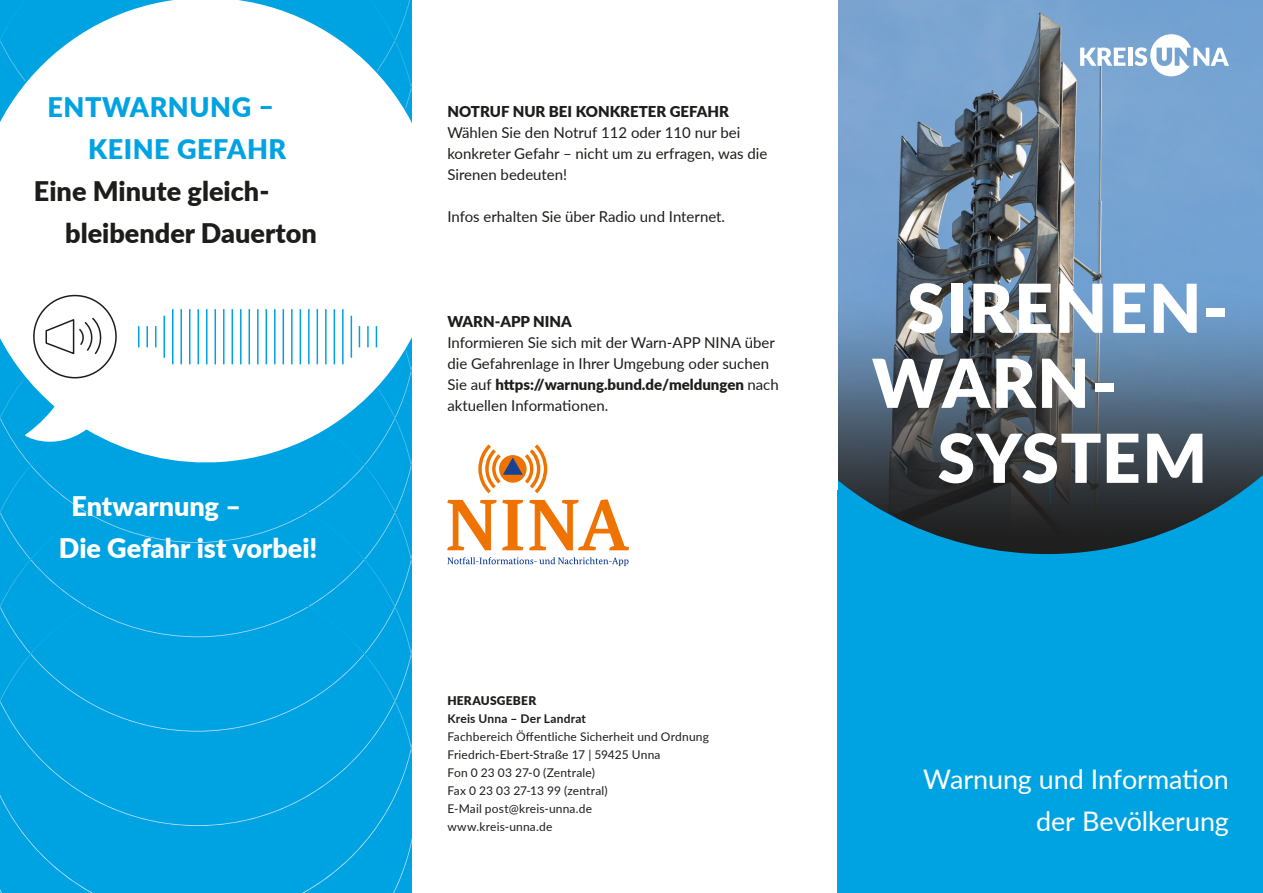
<style>
.page{position:relative;width:1263px;height:893px;background:#fff}
.page>*{position:absolute;margin:0;border:0;box-sizing:border-box;transform-origin:0 0}
.t1{font:900 67.5px/75px "Lato";letter-spacing:.02em;color:#fff}
.t2{font:27px/42px "Lato";letter-spacing:-.005em;color:#fff;text-align:right}
.t3{font:900 27px/42px "Lato";color:#1d1d1b}
.t4{font:900 27px/42px "Lato";color:#fff}
.t5{font:900 27px/42px "Lato";letter-spacing:.02em;color:#00a3e2}
.t6{font:15px/21px "Lato";color:#1d1d1b}
.t7{font:900 15px "Lato";color:#1d1d1b}
.t8{font:12px/18px "Lato";letter-spacing:.015em;color:#1d1d1b}
.t9{font:700 12px "Lato";letter-spacing:.015em;color:#1d1d1b}
.t10{font:900 12px "Lato";letter-spacing:.02em;color:#1d1d1b}
.s1{font-weight:900}
</style>
<div class="page">
<div style="left:838px;top:442px;width:425px;height:451px;background:#00a3e2"></div>
<img style="left:838px;top:0;width:425px;height:504px">
<img style="left:871px;top:504px;width:352px;height:50px">
<svg style="left:1080px;top:48px;width:45px;height:18px"></svg>
<hr style="left:1128px;top:48px;width:4px;height:18px;background:#fff">
<svg style="left:1134px;top:34px;width:95px;height:42px"></svg>
<img style="left:411px;top:467px;width:1px;height:91px">
<div style="left:31px;top:467px;width:380px;height:15px;background:#00a3e2"></div>
<img style="left:0;top:467px;width:31px;height:15px">
<div style="left:0;top:482px;width:411px;height:94px;background:#00a3e2"></div>
<img style="left:411px;top:656px;width:1px;height:90px">
<img style="left:86px;top:512px;width:223px;height:1px">
<img style="left:30px;top:559px;width:335px;height:1px">
<div style="left:0;top:576px;width:411px;height:317px;background:#00a3e2"></div>
<img style="left:393px;top:748px;width:19px;height:145px">
<img style="left:86px;top:606px;width:223px;height:1px">
<img style="left:30px;top:653px;width:335px;height:2px">
<img style="left:0;top:700px;width:395px;height:2px">
<svg style="left:529px;top:499px;width:100px;height:51px"></svg>
<svg style="left:447px;top:500px;width:76px;height:50px"></svg>
<svg style="left:478px;top:444px;width:69px;height:49px"></svg>
<svg style="left:447px;top:557px;width:181px;height:9px"></svg>
<svg style="left:0;top:0;width:412px;height:467px"></svg>
<div style="left:33px;top:295px;width:84px;height:83px;border:2px solid #1d1d1b;border-radius:50%"></div>
<svg style="left:44px;top:316px;width:59px;height:40px"></svg>
<svg style="left:359px;top:326px;width:1px;height:21px"></svg>
<svg style="left:138px;top:326px;width:1px;height:21px"></svg>
<hr style="left:367px;top:326px;width:2px;height:21px;background:#00a3e2">
<hr style="left:146px;top:326px;width:2px;height:21px;background:#00a3e2">
<svg style="left:376px;top:326px;width:1px;height:21px"></svg>
<svg style="left:155px;top:326px;width:1px;height:21px"></svg>
<hr style="left:163px;top:316px;width:2px;height:42px;background:#00a3e2">
<hr style="left:172px;top:309px;width:1px;height:55px;background:#00a3e2">
<hr style="left:180px;top:309px;width:2px;height:55px;background:#00a3e2">
<hr style="left:189px;top:309px;width:1px;height:55px;background:#00a3e2">
<hr style="left:197px;top:309px;width:2px;height:55px;background:#00a3e2">
<hr style="left:206px;top:309px;width:1px;height:55px;background:#00a3e2">
<hr style="left:214px;top:309px;width:2px;height:55px;background:#00a3e2">
<hr style="left:223px;top:309px;width:2px;height:55px;background:#00a3e2">
<hr style="left:232px;top:309px;width:1px;height:55px;background:#00a3e2">
<hr style="left:240px;top:309px;width:2px;height:55px;background:#00a3e2">
<hr style="left:249px;top:309px;width:1px;height:55px;background:#00a3e2">
<hr style="left:257px;top:309px;width:2px;height:55px;background:#00a3e2">
<hr style="left:266px;top:309px;width:1px;height:55px;background:#00a3e2">
<hr style="left:274px;top:309px;width:2px;height:55px;background:#00a3e2">
<hr style="left:283px;top:309px;width:1px;height:55px;background:#00a3e2">
<hr style="left:291px;top:309px;width:2px;height:55px;background:#00a3e2">
<hr style="left:300px;top:309px;width:1px;height:55px;background:#00a3e2">
<hr style="left:308px;top:309px;width:2px;height:55px;background:#00a3e2">
<hr style="left:317px;top:309px;width:1px;height:55px;background:#00a3e2">
<hr style="left:325px;top:309px;width:2px;height:55px;background:#00a3e2">
<hr style="left:334px;top:309px;width:1px;height:55px;background:#00a3e2">
<hr style="left:342px;top:309px;width:2px;height:55px;background:#00a3e2">
<hr style="left:351px;top:316px;width:1px;height:42px;background:#00a3e2">
<h2 class="t5" style="left:88px;top:85px;width:200px;text-indent:-41px">ENTWARNUNG –<br>KEINE GEFAHR</h2>
<h2 class="t3" style="left:65px;top:169px;width:253px;text-indent:-31px">Eine Minute gleich&shy;bleibender Dauerton</h2>
<h2 class="t4" style="left:59px;top:484px;width:260px;text-indent:12px">Entwarnung –<br>Die Gefahr ist vorbei!</h2>
<p class="t7" style="left:447px;top:100px;width:283px">NOTRUF NUR BEI KONKRETER GEFAHR</p>
<p class="t6" style="left:447px;top:121px;width:322px">Wählen Sie den Notruf 112 oder 110 nur bei konkreter Gefahr – nicht um zu erfragen, was die<br>Sirenen bedeuten!</p>
<p class="t6" style="left:447px;top:205px;width:279px">Infos erhalten Sie über Radio und Internet.</p>
<p class="t7" style="left:447px;top:310px;width:126px">WARN-APP NINA</p>
<p class="t6" style="left:447px;top:331px;width:333px">Informieren Sie sich mit der Warn-APP NINA über die Gefahrenlage in Ihrer Umgebung oder suchen Sie auf <span class="s1">https://warnung.bund.de/meldungen</span> nach aktuellen Informationen.</p>
<p class="t10" style="left:447px;top:691px;width:90px">HERAUSGEBER</p>
<p class="t9" style="left:447px;top:709px;width:140px">Kreis Unna – Der Landrat</p>
<p class="t8" style="left:447px;top:727px;width:263px">Fachbereich Öffentliche Sicherheit und Ordnung<br>Friedrich-Ebert-Straße 17 | 59425 Unna<br>Fon 0 23 03 27-0 (Zentrale)<br>Fax 0 23 03 27-13 99 (zentral)<br>E-Mail post@kreis-unna.de<br>www.kreis-unna.de</p>
<h1 class="t1" style="left:872px;top:268px;width:358px;text-indent:35px">SIRENEN-<br>WARN-</h1>
<h1 class="t1" style="left:938px;top:418px;width:271px">SYSTEM</h1>
<h2 class="t2" style="left:923px;top:757px;width:307px">Warnung und Information der Bevölkerung</h2>
</div>
